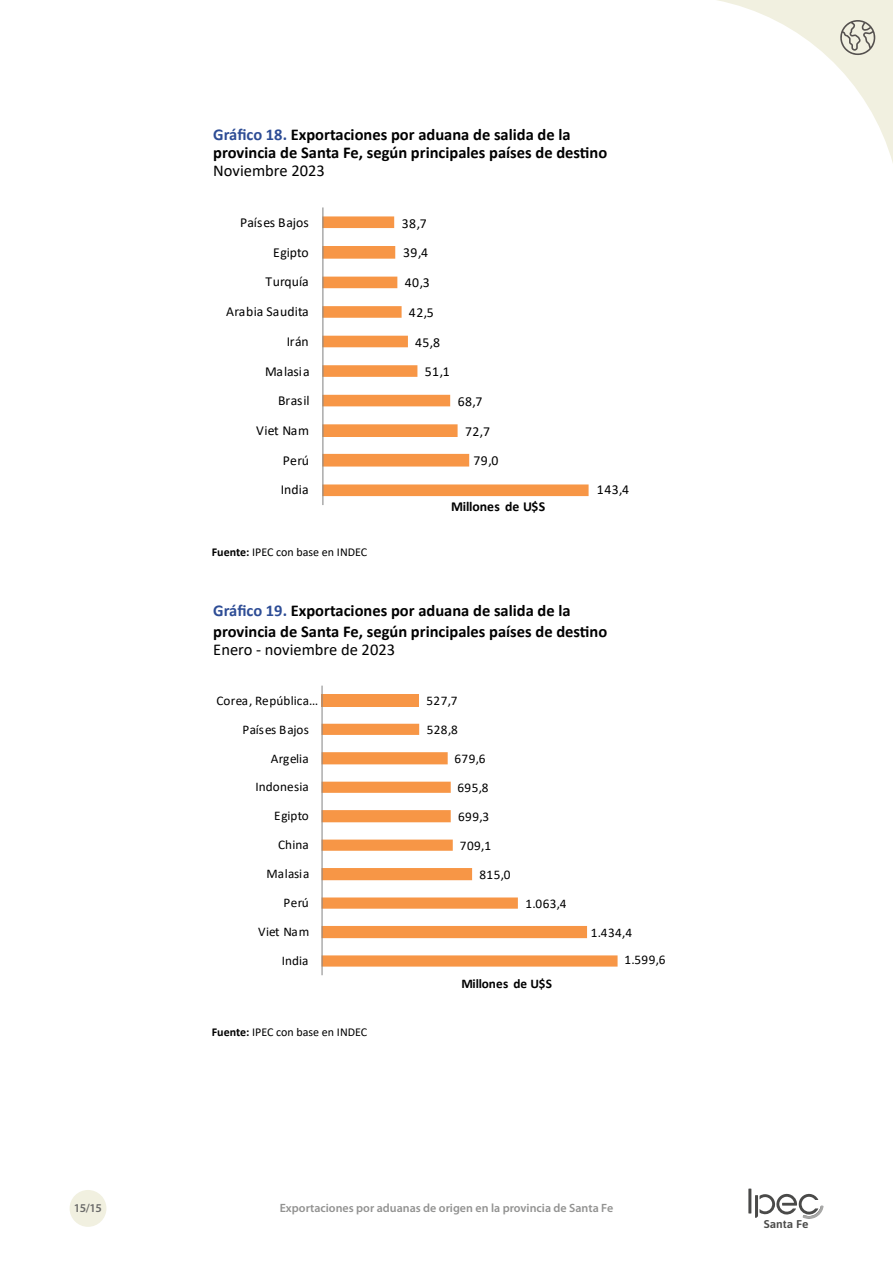
<style>
.page{position:relative;width:893px;height:1263px;background:#fff}
.page>*{position:absolute;margin:0;border:0;box-sizing:border-box;transform-origin:0 0}
.t1{font:700 16.5px/18px "Calibri";color:#000}
.t2{font:16.5px "Calibri";color:#000}
.t3{font:13.65px "Calibri";letter-spacing:.015em;color:#000}
.t4{font:700 13.65px "Calibri";letter-spacing:-.005em;color:#000}
.t5{font:13.2px "Calibri";letter-spacing:.015em;color:#000}
.t6{font:700 13.2px "Calibri";letter-spacing:-.005em;color:#000}
.t7{font:600 12px "Myriad Pro";color:#929291}
.t8{font:12px "Calibri";color:#000}
.t9{font:600 12px "Myriad Pro";color:#6a6a69}
.t10{font:600 11.25px "Asap";color:#4a4a49;scale:1.06 1}
.s1{color:#2d4c95}
.s2{font-weight:700}
</style>
<div class="page">
<div style="left:70px;top:1190px;width:36px;height:37px;background:#f1f0e0;border-radius:50%"></div>
<hr style="left:748px;top:1188px;width:3px;height:25px;background:#4a4a49">
<svg style="left:755px;top:1193px;width:69px;height:26px"></svg>
<svg style="left:717px;top:0;width:176px;height:163px"></svg>
<svg style="left:323px;top:216px;width:266px;height:280px"></svg>
<hr style="left:322px;top:207px;width:1px;height:298px;background:#868686">
<div style="left:322px;top:694px;width:97px;height:12px;background:#f79646"></div>
<svg style="left:323px;top:724px;width:295px;height:242px"></svg>
<hr style="left:322px;top:686px;width:1px;height:289px;background:#868686">
<p class="t9" style="left:74px;top:1200px;width:30px">15/15</p>
<p class="t1" style="left:213px;top:125px;width:395px"><span class="s1">Gráfico 18.</span> Exportaciones por aduana de salida de la provincia de Santa Fe, según principales países de destino</p>
<p class="t2" style="left:213px;top:159px;width:113px">Noviembre 2023</p>
<p class="t3" style="left:240px;top:213px;width:70px">Países Bajos</p>
<p class="t3" style="left:402px;top:214px;width:26px">38,7</p>
<p class="t3" style="left:273px;top:243px;width:37px">Egipto</p>
<p class="t3" style="left:403px;top:243px;width:26px">39,4</p>
<p class="t3" style="left:265px;top:272px;width:45px">Turquía</p>
<p class="t3" style="left:405px;top:273px;width:26px">40,3</p>
<p class="t3" style="left:226px;top:302px;width:84px">Arabia Saudita</p>
<p class="t3" style="left:409px;top:303px;width:26px">42,5</p>
<p class="t3" style="left:287px;top:332px;width:24px">Irán</p>
<p class="t3" style="left:415px;top:333px;width:26px">45,8</p>
<p class="t3" style="left:265px;top:362px;width:46px">Malasia</p>
<p class="t3" style="left:425px;top:362px;width:26px">51,1</p>
<p class="t3" style="left:278px;top:391px;width:33px">Brasil</p>
<p class="t3" style="left:458px;top:392px;width:26px">68,7</p>
<p class="t3" style="left:256px;top:421px;width:55px">Viet Nam</p>
<p class="t3" style="left:465px;top:422px;width:26px">72,7</p>
<p class="t3" style="left:283px;top:451px;width:28px">Perú</p>
<p class="t3" style="left:474px;top:451px;width:26px">79,0</p>
<p class="t3" style="left:281px;top:480px;width:29px">India</p>
<p class="t3" style="left:597px;top:480px;width:34px">143,4</p>
<p class="t4" style="left:451px;top:497px;width:96px">Millones de U$S</p>
<p class="t8" style="left:212px;top:544px;width:157px"><span class="s2">Fuente:</span> IPEC con base en INDEC</p>
<p class="t1" style="left:213px;top:599px;width:395px;line-height:21px"><span class="s1">Gráfico 19.</span> Exportaciones por aduana de salida de la provincia de Santa Fe, según principales países de destino</p>
<p class="t2" style="left:213px;top:638px;width:183px">Enero - noviembre de 2023</p>
<p class="t5" style="left:216px;top:691px;width:103px">Corea, República…</p>
<p class="t5" style="left:426px;top:692px;width:33px">527,7</p>
<p class="t5" style="left:243px;top:720px;width:68px">Países Bajos</p>
<p class="t5" style="left:427px;top:721px;width:33px">528,8</p>
<p class="t5" style="left:271px;top:749px;width:39px">Argelia</p>
<p class="t5" style="left:454px;top:750px;width:33px">679,6</p>
<p class="t5" style="left:256px;top:778px;width:55px">Indonesia</p>
<p class="t5" style="left:457px;top:779px;width:33px">695,8</p>
<p class="t5" style="left:274px;top:807px;width:36px">Egipto</p>
<p class="t5" style="left:458px;top:808px;width:33px">699,3</p>
<p class="t5" style="left:278px;top:836px;width:32px">China</p>
<p class="t5" style="left:460px;top:836px;width:33px">709,1</p>
<p class="t5" style="left:267px;top:865px;width:44px">Malasia</p>
<p class="t5" style="left:479px;top:865px;width:33px">815,0</p>
<p class="t5" style="left:284px;top:894px;width:27px">Perú</p>
<p class="t5" style="left:525px;top:894px;width:43px">1.063,4</p>
<p class="t5" style="left:258px;top:923px;width:53px">Viet Nam</p>
<p class="t5" style="left:591px;top:923px;width:43px">1.434,4</p>
<p class="t5" style="left:282px;top:952px;width:28px">India</p>
<p class="t5" style="left:624px;top:951px;width:43px">1.599,6</p>
<p class="t6" style="left:461px;top:975px;width:92px">Millones de U$S</p>
<p class="t8" style="left:212px;top:1024px;width:157px"><span class="s2">Fuente:</span> IPEC con base en INDEC</p>
<p class="t7" style="left:280px;top:1200px;width:335px">Exportaciones por aduanas de origen en la provincia de Santa Fe</p>
<p class="t10" style="left:764px;top:1216px;width:44px">Santa Fe</p>
</div>
